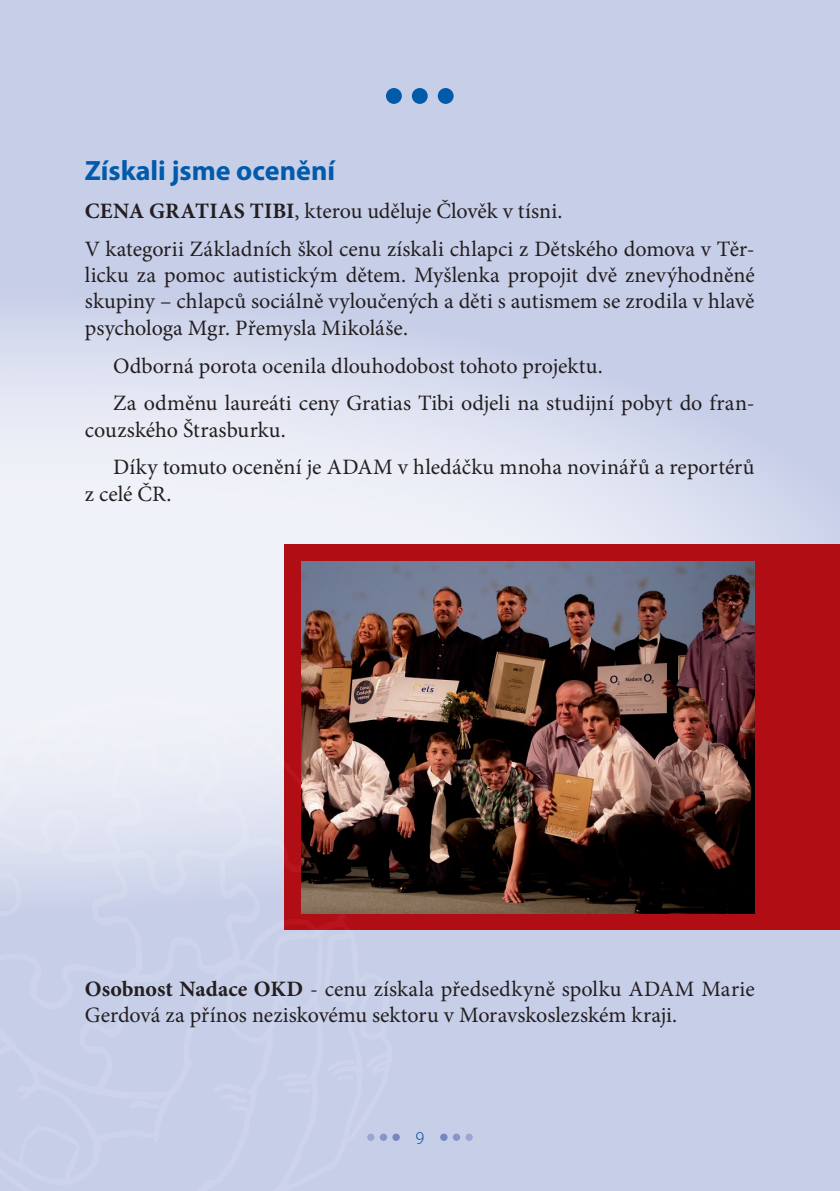
<style>
.page{position:relative;width:840px;height:1191px;background:#fff}
.page>*{position:absolute;margin:0;border:0;box-sizing:border-box;transform-origin:0 0}
.t1{font:700 28px "Myriad Pro";color:#015aaa}
.t2{font:22px/37.8px "Minion Pro";color:#231f20}
.t3{font:300 18px "Myriad Pro";color:#015aaa}
.s1{font-weight:700}
</style>
<div class="page">
<div style="left:0;top:0;width:839px;height:1191px;background:#c7cee8"></div>
<svg style="left:0;top:325px;width:839px;height:372px"></svg>
<div style="left:284px;top:545px;width:555px;height:385px;background:#b00d15"></div>
<svg style="left:0;top:697px;width:396px;height:444px"></svg>
<div style="left:386px;top:88px;width:15px;height:16px;background:#015aaa;border-radius:50%"></div>
<div style="left:411px;top:88px;width:16px;height:16px;background:#015aaa;border-radius:50%"></div>
<div style="left:437px;top:88px;width:16px;height:16px;background:#015aaa;border-radius:50%"></div>
<img style="left:301px;top:562px;width:453px;height:351px">
<div style="left:367px;top:1133px;width:7px;height:8px;background:#9ba6d3;border-radius:50%"></div>
<svg style="left:379px;top:1133px;width:8px;height:8px"></svg>
<svg style="left:392px;top:1133px;width:7px;height:8px"></svg>
<div style="left:440px;top:1133px;width:7px;height:8px;background:#7587c1;border-radius:50%"></div>
<svg style="left:452px;top:1133px;width:8px;height:8px"></svg>
<div style="left:465px;top:1133px;width:7px;height:8px;background:#9ba6d3;border-radius:50%"></div>
<p class="t1" style="left:85px;top:152px;width:251px">Získali jsme ocenění</p>
<p class="t2" style="left:85px;top:192px;width:670px"><span class="s1">CENA GRATIAS TIBI</span>, kterou uděluje Člověk v tísni.<br>V kategorii Základních škol cenu získali chlapci z Dětského domova v Těr-</p>
<p class="t2" style="left:85px;top:262px;width:671px;line-height:26.4px;text-align:justify">licku za pomoc autistickým dětem. Myšlenka propojit dvě znevýhodněné skupiny – chlapců sociálně vyloučených a děti s autismem se zrodila v hlavě psychologa Mgr. Přemysla Mikoláše.</p>
<p class="t2" style="left:113px;top:347px;width:642px">Odborná porota ocenila dlouhodobost tohoto projektu.<br>Za odměnu laureáti ceny Gratias Tibi odjeli na studijní pobyt do fran-</p>
<p class="t2" style="left:113px;top:411px;width:642px;text-indent:-28px">couzského Štrasburku.<br>Díky tomuto ocenění je ADAM v hledáčku mnoha novinářů a reportérů</p>
<p class="t2" style="left:85px;top:475px;width:88px">z celé ČR.</p>
<p class="t2" style="left:85px;top:975px;width:671px;line-height:26.4px"><span class="s1">Osobnost Nadace OKD</span> - cenu získala předsedkyně spolku ADAM Marie<br>Gerdová za přínos neziskovému sektoru v Moravskoslezském kraji.</p>
<p class="t3" style="left:415px;top:1127px;width:10px">9</p>
</div>
